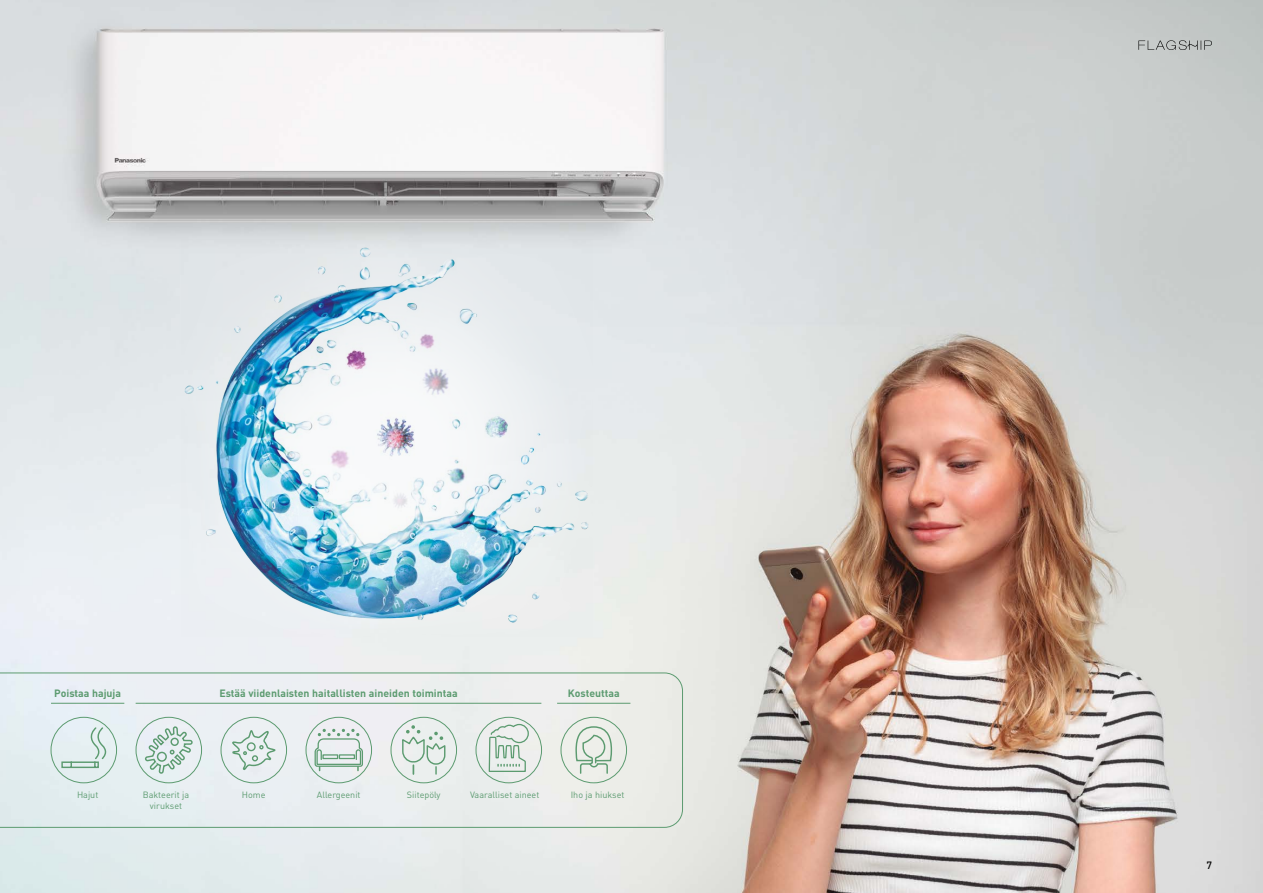
<style>
.page{position:relative;width:1263px;height:893px;background:#fff}
.page>*{position:absolute;margin:0;border:0;box-sizing:border-box;transform-origin:0 0}
.t1{font:700 10.5px "DIN";color:#5c9b70}
.t2{font:500 10.5px "DIN";color:#000}
.t3{font:9px/10.8px "DIN";color:#5c9b70;text-align:center}
</style>
<div class="page">
<img style="left:0;top:0;width:1263px;height:893px">
<svg style="left:0;top:673px;width:683px;height:155px;background:#e6ebeb"></svg>
<img style="left:182px;top:240px;width:410px;height:396px">
<hr style="left:557px;top:703px;width:73px;height:1px;background:#5c9b70">
<hr style="left:51px;top:703px;width:73px;height:1px;background:#5c9b70">
<hr style="left:136px;top:703px;width:405px;height:1px;background:#5c9b70">
<div style="left:51px;top:717px;width:66px;height:66px;border:1px solid #5c9b70;border-radius:50%"></div>
<svg style="left:61px;top:611px;width:46px;height:158px;background:#e2eaed"></svg>
<div style="left:136px;top:717px;width:66px;height:66px;border:1px solid #5c9b70;border-radius:50%"></div>
<svg style="left:144px;top:726px;width:54px;height:49px;background:#cdded9"></svg>
<div style="left:221px;top:717px;width:66px;height:66px;border:1px solid #5c9b70;border-radius:50%"></div>
<svg style="left:231px;top:725px;width:45px;height:54px;background:#d7e3e1"></svg>
<div style="left:391px;top:717px;width:66px;height:66px;border:1px solid #5c9b70;border-radius:50%"></div>
<svg style="left:401px;top:725px;width:45px;height:50px;background:#d7e2dc"></svg>
<div style="left:561px;top:717px;width:66px;height:66px;border:1px solid #5c9b70;border-radius:50%"></div>
<svg style="left:575px;top:725px;width:38px;height:50px;background:#d2dfd3"></svg>
<div style="left:306px;top:717px;width:66px;height:66px;border:1px solid #5c9b70;border-radius:50%"></div>
<svg style="left:314px;top:729px;width:50px;height:41px;background:#cbdad4"></svg>
<div style="left:476px;top:717px;width:66px;height:66px;border:1px solid #5c9b70;border-radius:50%"></div>
<svg style="left:488px;top:568px;width:41px;height:205px"></svg>
<svg style="left:1138px;top:40px;width:74px;height:10px"></svg>
<p class="t1" style="left:54px;top:686px;width:68px">Poistaa hajuja</p>
<p class="t1" style="left:219px;top:686px;width:240px">Estää viidenlaisten haitallisten aineiden toimintaa</p>
<p class="t1" style="left:568px;top:686px;width:53px">Kosteuttaa</p>
<p class="t3" style="left:77px;top:789px;width:23px">Hajut</p>
<p class="t3" style="left:143px;top:789px;width:48px">Bakteerit ja virukset</p>
<p class="t3" style="left:242px;top:789px;width:25px">Home</p>
<p class="t3" style="left:317px;top:789px;width:45px">Allergeenit</p>
<p class="t3" style="left:407px;top:789px;width:35px">Siitepöly</p>
<p class="t3" style="left:470px;top:789px;width:71px">Vaaralliset aineet</p>
<p class="t3" style="left:571px;top:789px;width:55px">Iho ja hiukset</p>
<p class="t2" style="left:1206px;top:858px;width:7px">7</p>
</div>
